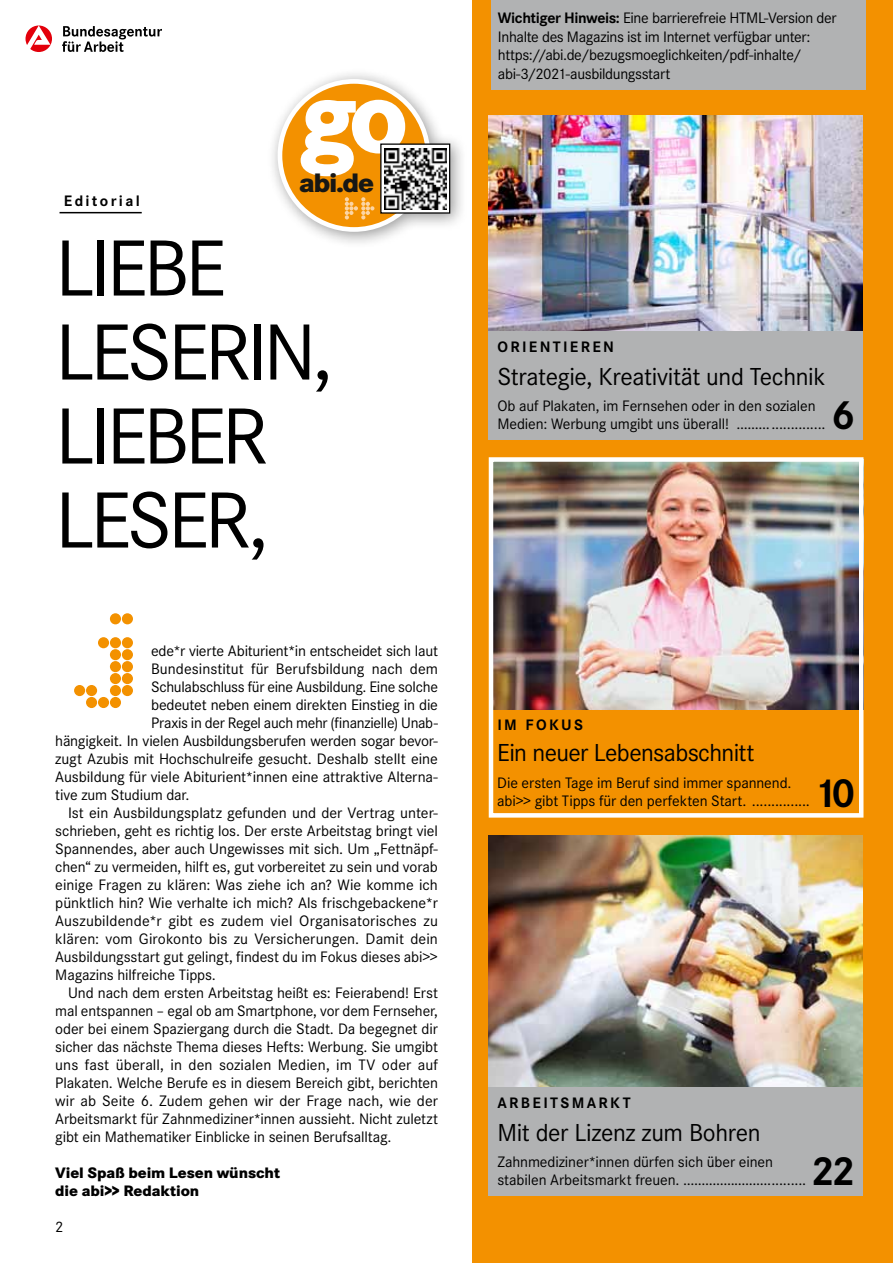
<style>
.page{position:relative;width:893px;height:1263px;background:#fff}
.page>*{position:absolute;margin:0;border:0;box-sizing:border-box;transform-origin:0 0}
.t1{font:120.75px "Dot Matrix OT Two Extended";color:#f39100}
.t2{font:700 expanded 107.7px "Corporate STOT";color:#fff;scale:.93 1}
.t3{font:82.5px/84px "Corporate S";letter-spacing:-.05em;color:#000}
.t4{font:700 42px "Corporate S";color:#000}
.t5{font:700 expanded 27.75px "Corporate STOT";color:#171715}
.t6{font:25.5px "Corporate S";letter-spacing:-.02em;color:#000}
.t7{font:15.75px/18px "Corporate S";letter-spacing:-.01em;color:#000}
.t8{font:15.75px "Corporate S";letter-spacing:.01em;color:#000}
.t9{font:700 expanded 15.75px/18px "Corporate STOT";letter-spacing:-.005em;color:#000}
.t10{font:700 15.75px "Corporate S";letter-spacing:.15em;color:#000}
.s1{font-weight:700}
</style>
<div class="page">
<svg style="left:62px;top:26px;width:100px;height:26px"></svg>
<svg style="left:26px;top:26px;width:26px;height:26px"></svg>
<div style="left:472px;top:0;width:421px;height:1263px;background:#f39100"></div>
<img style="left:489px;top:116px;width:374px;height:216px">
<div style="left:489px;top:332px;width:374px;height:108px;background:#b1b2b3"></div>
<img style="left:489px;top:836px;width:374px;height:252px">
<div style="left:489px;top:1088px;width:374px;height:108px;background:#b1b2b3"></div>
<hr style="left:60px;top:212px;width:82px;height:1px;background:#000">
<img style="left:494px;top:462px;width:364px;height:248px">
<div style="left:489px;top:457px;width:374px;height:361px;border:4px solid #fff"></div>
<div style="left:266px;top:68px;width:201px;height:181px;background:#000;opacity:.4"></div>
<div style="left:280px;top:81px;width:148px;height:148px;background:#f39100;border-radius:50%"></div>
<div style="left:278px;top:79px;width:152px;height:153px;border:5px solid #fff;border-radius:50%"></div>
<svg style="left:380px;top:143px;width:71px;height:71px;background:#8c8c8a"></svg>
<svg style="left:345px;top:197px;width:29px;height:22px"></svg>
<div style="left:491px;top:0;width:374px;height:89px;background:#b1b2b3"></div>
<h2 class="t2" style="left:301px;top:53px;width:117px">go</h2>
<h3 class="t5" style="left:299px;top:166px;width:76px">abi.de</h3>
<p class="t10" style="left:64px;top:191px;width:78px">E DITORIAL</p>
<h3 class="t3" style="left:55px;top:227px;width:279px">Liebe<br>Leserin, lieber<br>Leser,</h3>
<h1 class="t1" style="left:68px;top:577px;width:72px">j</h1>
<p class="t7" style="left:151px;top:641px;width:288px">ede*r vierte Abiturient*in entscheidet sich laut</p>
<p class="t7" style="left:151px;top:659px;width:288px">Bundesinstitut für Berufsbildung nach dem</p>
<p class="t7" style="left:151px;top:677px;width:288px">Schulabschluss für eine Ausbildung. Eine solche</p>
<p class="t7" style="left:151px;top:695px;width:288px">bedeutet neben einem direkten Einstieg in die</p>
<p class="t7" style="left:151px;top:713px;width:288px">Praxis in der Regel auch mehr (finanzielle) Unab-</p>
<p class="t7" style="left:55px;top:731px;width:384px">hängigkeit. I n vielen Ausbildungsberufen werden sogar bevor-</p>
<p class="t7" style="left:55px;top:749px;width:384px">zugt Azubis mit Hochschulreife gesucht. Deshalb stellt eine</p>
<p class="t7" style="left:55px;top:767px;width:384px">Ausbildung für viele Abiturient*innen eine attraktive Alterna-</p>
<p class="t7" style="left:55px;top:785px;width:136px">tive zum Studium dar.</p>
<p class="t7" style="left:68px;top:803px;width:371px">Ist ein Ausbildungsplatz gefunden und der Vertrag unter-</p>
<p class="t7" style="left:55px;top:821px;width:384px">schrieben, geht es richtig los. Der erste Arbeitstag bringt viel</p>
<p class="t7" style="left:55px;top:839px;width:384px">Spannendes, aber auch Ungewisses mit sich. Um „Fettnäpf-</p>
<p class="t7" style="left:55px;top:857px;width:384px">chen“ zu vermeiden, hilft es, gut vorbereitet zu sein und vorab</p>
<p class="t7" style="left:55px;top:875px;width:384px">einige Fragen zu klären: Was ziehe ich an? Wie komme ich</p>
<p class="t7" style="left:55px;top:893px;width:384px">pünktlich hin? Wie verhalte ich mich? Als frischgebackene*r</p>
<p class="t8" style="left:55px;top:911px;width:384px">Auszubildende*r gibt es zudem viel Organisatorisches zu</p>
<p class="t7" style="left:55px;top:929px;width:384px">klären: vom Girokonto bis zu Versicherungen. Damit dein</p>
<p class="t7" style="left:55px;top:947px;width:384px">Ausbildungsstart gut gelingt, findest du im Fokus dieses abi&gt;&gt;</p>
<p class="t7" style="left:55px;top:965px;width:162px">Magazins hilfreiche Tipps.</p>
<p class="t7" style="left:68px;top:983px;width:371px">Und nach dem ersten Arbeitstag heißt es: Feierabend! Erst</p>
<p class="t7" style="left:55px;top:1001px;width:384px">mal entspannen – egal ob am Smartphone, vor dem Fernseher,</p>
<p class="t7" style="left:55px;top:1019px;width:384px">oder bei einem Spaziergang durch die Stadt. Da begegnet dir</p>
<p class="t7" style="left:55px;top:1037px;width:384px">sicher das nächste Thema dieses Hefts: Werbung. Sie umgibt</p>
<p class="t7" style="left:55px;top:1055px;width:384px">uns fast überall, in den sozialen Medien, im TV oder auf</p>
<p class="t7" style="left:55px;top:1073px;width:384px">Plakaten. Welche Berufe es in diesem Bereich gibt, berichten</p>
<p class="t7" style="left:55px;top:1091px;width:384px">wir ab Seite 6. Zudem gehen wir der Frage nach, wie der</p>
<p class="t7" style="left:55px;top:1109px;width:384px">Arbeitsmarkt für Zahnmediziner*innen aussieht. N icht zuletzt</p>
<p class="t7" style="left:55px;top:1127px;width:338px">gibt ein Mathematiker Einblicke in seinen Berufsalltag.</p>
<p class="t9" style="left:55px;top:1164px;width:226px">Viel Spaß beim Lesen wünscht die abi&gt;&gt; Redaktion</p>
<p class="t7" style="left:55px;top:1217px;width:10px">2</p>
<p class="t7" style="left:498px;top:8px;width:340px;line-height:18.8px"><span class="s1">WICHTIGER HINWEIS:</span> Eine barrierefreie HTML-Version der I nhalte des Magazins ist im I nternet verfügbar unter: https://abi.de/bezugsmoeglichkeiten/pdf-inhalte/ abi-3/2021-ausbildungsstart</p>
<p class="t10" style="left:497px;top:338px;width:118px">ORIENTIEREN</p>
<h3 class="t6" style="left:497px;top:362px;width:330px">Strategie, Kreativität und Technik</h3>
<p class="t7" style="left:497px;top:397px;width:320px">Ob auf Plakaten, im Fernsehen oder in den sozialen<br>Medien: Werbung umgibt uns überall! .........</p>
<h3 class="t4" style="left:831px;top:391px;width:25px">6</h3>
<p class="t10" style="left:497px;top:716px;width:87px">IM FOKUS</p>
<h3 class="t6" style="left:497px;top:738px;width:259px">Ein neuer Lebensabschnitt</h3>
<p class="t7" style="left:497px;top:773px;width:296px">Die ersten Tage im Beruf sind immer spannend. abi&gt;&gt; gibt Tipps für den perfekten Start.</p>
<h3 class="t4" style="left:813px;top:769px;width:44px">10</h3>
<p class="t10" style="left:497px;top:1094px;width:135px">ARBEITSM ARKT</p>
<h3 class="t6" style="left:497px;top:1118px;width:265px">Mit der Lizenz zum Bohren</h3>
<p class="t7" style="left:497px;top:1153px;width:277px">Zahnmediziner*innen dürfen sich über einen stabilen Arbeitsmarkt freuen. ........................</p>
<h3 class="t4" style="left:811px;top:1147px;width:46px">22</h3>
</div>
